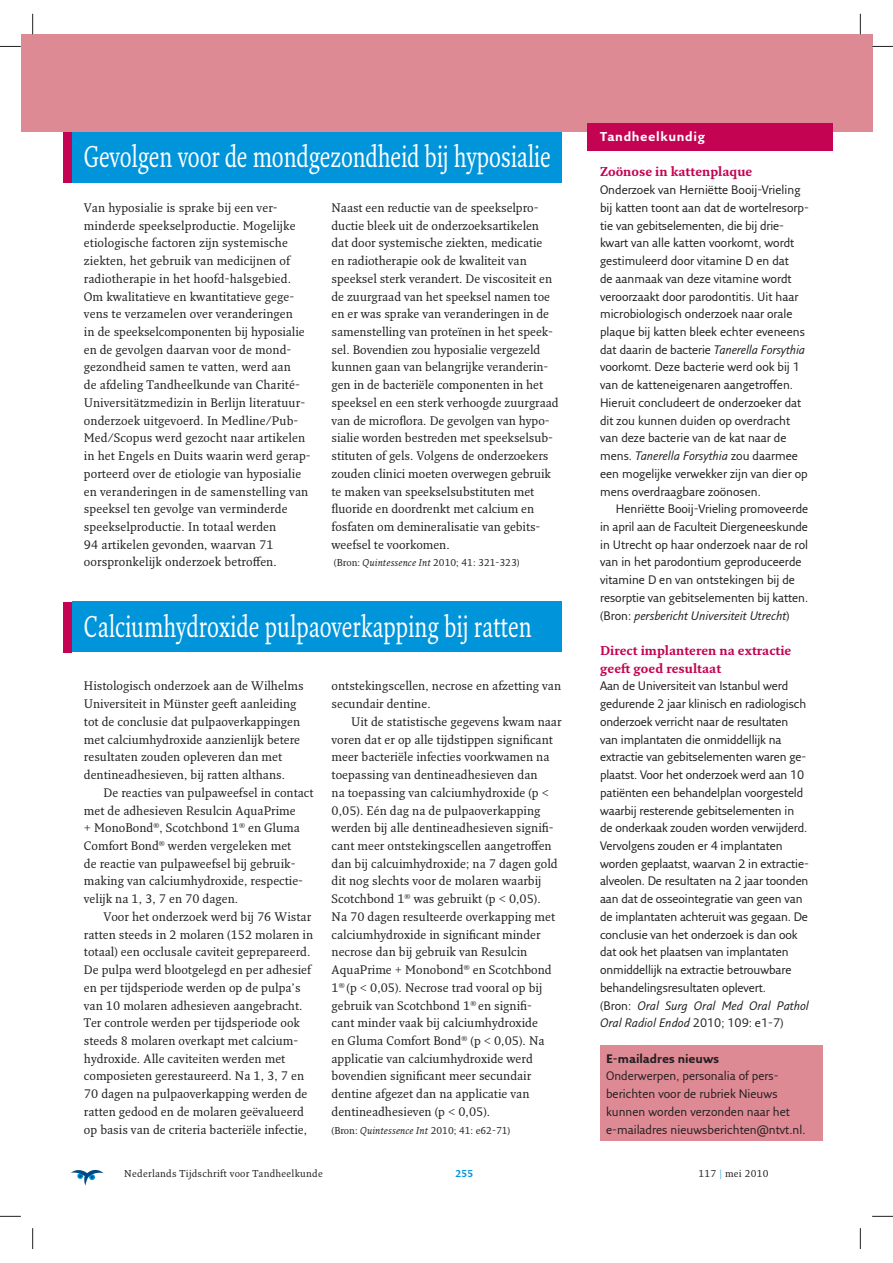
<style>
.page{position:relative;width:893px;height:1263px;background:#fff}
.page>*{position:absolute;margin:0;border:0;box-sizing:border-box;transform-origin:0 0}
.t1{font:29.25px "Fresco Plus Pro";color:#fff;scale:.75 1}
.t2{font:700 12.45px/17.7px "Fresco Plus Pro";color:#c40452}
.t3{font:700 12.45px "Fresco Sans Plus Pro";letter-spacing:.05em;color:#fff}
.t4{font:12px/17.7px "Fresco Plus Pro";letter-spacing:.005em;color:#231f20}
.t5{font:12px/17.7px "Fresco Sans Plus Pro";letter-spacing:-.005em;color:#231f20}
.t6{font:700 12px "Fresco Sans Plus Pro";color:#231f20}
.t7{font:9.75px "Fresco Plus Pro";color:#231f20}
.t8{font:9.75px "Fresco Plus Pro";letter-spacing:.03em;color:#231f20}
.t9{font:700 9.75px "Fresco Plus Pro";color:#0095da}
.s1{font-style:italic}
.s2{color:#0095da}
</style>
<div class="page">
<svg style="left:71px;top:1170px;width:33px;height:16px"></svg>
<div style="left:600px;top:1045px;width:222px;height:96px;background:#de8a95"></div>
<div style="left:21px;top:35px;width:851px;height:97px;background:#de8a95"></div>
<div style="left:587px;top:123px;width:245px;height:28px;background:#c40452"></div>
<div style="left:72px;top:132px;width:489px;height:50px;background:#0095da"></div>
<div style="left:72px;top:602px;width:489px;height:50px;background:#0095da"></div>
<div style="left:63px;top:132px;width:9px;height:50px;background:#c40452"></div>
<div style="left:63px;top:602px;width:9px;height:50px;background:#c40452"></div>
<svg style="left:0;top:46px;width:21px;height:1px"></svg>
<svg style="left:872px;top:46px;width:20px;height:1px"></svg>
<svg style="left:0;top:1216px;width:21px;height:1px"></svg>
<svg style="left:872px;top:1216px;width:20px;height:1px"></svg>
<svg style="left:32px;top:14px;width:1px;height:21px"></svg>
<svg style="left:32px;top:1228px;width:1px;height:21px"></svg>
<svg style="left:860px;top:14px;width:1px;height:21px"></svg>
<svg style="left:860px;top:1228px;width:1px;height:21px"></svg>
<h1 class="t1" style="left:84px;top:145px;width:624px">Gevolgen voor de mondgezondheid bij hyposialie</h1>
<p class="t4" style="left:84px;top:200px;width:228px">Van hyposialie is sprake bij een ver&shy;minderde speekselproductie. Mogelijke etiologische factoren zijn systemische ziekten, het gebruik van medicijnen of radiotherapie in het hoofd-halsgebied.<br>Om kwalitatieve en kwantitatieve gege&shy;vens te verzamelen over veranderingen<br>in de speekselcomponenten bij hyposialie en de gevolgen daarvan voor de mond&shy;gezondheid samen te vatten, werd aan<br>de afdeling Tandheelkunde van Charité-Universitätzmedizin in Berlijn literatuur&shy;onderzoek uitgevoerd. In Medline/Pub-Med/Scopus werd gezocht naar artikelen in het Engels en Duits waarin werd gerap&shy;porteerd over de etiologie van hyposialie en veranderingen in de samenstelling van speeksel ten gevolge van verminderde speekselproductie. In totaal werden<br>94 artikelen gevonden, waarvan 71 oorspronkelijk onderzoek betroffen.</p>
<p class="t4" style="left:331px;top:200px;width:228px">Naast een reductie van de speekselpro&shy;ductie bleek uit de onderzoeksartikelen dat door systemische ziekten, medicatie<br>en radiotherapie ook de kwaliteit van speeksel sterk verandert. De viscositeit en de zuurgraad van het speeksel namen toe en er was sprake van veranderingen in de samenstelling van proteïnen in het speek&shy;sel. Bovendien zou hyposialie vergezeld kunnen gaan van belangrijke veranderin&shy;gen in de bacteriële componenten in het speeksel en een sterk verhoogde zuurgraad van de microflora. De gevolgen van hypo&shy;sialie worden bestreden met speekselsub&shy;stituten of gels. Volgens de onderzoekers zouden clinici moeten overwegen gebruik te maken van speekselsubstituten met fluoride en doordrenkt met calcium en fosfaten om demineralisatie van gebits&shy;weefsel te voorkomen.</p>
<p class="t7" style="left:334px;top:559px;width:187px">(Bron: <span class="s1">Quintessence Int</span> 2010; 41: 321-323)</p>
<h1 class="t1" style="left:84px;top:614px;width:598px">Calciumhydroxide pulpaoverkapping bij ratten</h1>
<p class="t4" style="left:84px;top:679px;width:221px">Histologisch onderzoek aan de Wilhelms Universiteit in Münster geeft aanleiding tot de conclusie dat pulpaoverkappingen met calciumhydroxide aanzienlijk betere resultaten zouden opleveren dan met dentineadhesieven, bij ratten althans.</p>
<p class="t4" style="left:84px;top:785px;width:231px;text-indent:20px">De reacties van pulpaweefsel in contact met de adhesieven Resulcin AquaPrime<br>+ MonoBond<sup>®</sup>, Scotchbond 1<sup>®</sup> en Gluma Comfort Bond<sup>®</sup> werden ver geleken met<br>de reactie van pulpaweefsel bij gebruik&shy;making van calciumhydroxide, respectie&shy;velijk na 1, 3, 7 en 70 dagen.</p>
<p class="t4" style="left:84px;top:909px;width:231px;text-indent:20px">Voor het onderzoek werd bij 76 Wistar ratten steeds in 2 molaren (152 molaren in totaal) een occlusale caviteit gepre pareerd.<br>De pulpa werd blootgelegd en per adhesief en per tijdsperiode werden op de pulpa’s van 10 molaren adhesieven aangebracht.<br>Ter controle werden per tijdsperiode ook steeds 8 molaren overkapt met calcium&shy;hydroxide. Alle caviteiten werden met composieten gerestaureerd. Na 1, 3, 7 en 70 dagen na pulpaoverkapping werden de ratten gedood en de molaren geëvalueerd op basis van de criteria bacteriële infectie,</p>
<p class="t4" style="left:331px;top:679px;width:231px">ontstekingscellen, necrose en afzetting van secundair dentine.</p>
<p class="t4" style="left:331px;top:714px;width:231px;text-indent:20px">Uit de statistische gegevens kwam naar voren dat er op alle tijdstippen significant meer bacteriële infecties voorkwamen na toepassing van dentine adhesieven dan<br>na toepassing van calciumhydroxide (p &lt; 0,05). Eén dag na de pulpaoverkapping werden bij alle dentineadhesieven signifi&shy;cant meer ontstekingscellen aangetroffen dan bij calcuimhydroxide; na 7 dagen gold dit nog slechts voor de molaren waarbij Scotchbond 1<sup>®</sup> was gebruikt (p &lt; 0,05).<br>Na 70 dagen resulteerde overkapping met calciumhydroxide in significant minder necrose dan bij gebruik van Resulcin AquaPrime + Monobond<sup>®</sup> en Scotchbond 1<sup>®</sup> (p &lt; 0,05). Necrose trad vooral op bij gebruik van Scotchbond 1<sup>®</sup> en signifi-<br>cant minder vaak bij calciumhydroxide<br>en Gluma Comfort Bond<sup>®</sup> (p &lt; 0,05). Na applicatie van calciumhydroxide werd bovendien significant meer secundair dentine afgezet dan na applicatie van dentineadhesieven (p &lt; 0,05).</p>
<p class="t7" style="left:331px;top:1126px;width:180px">(Bron: <span class="s1">Quintessence Int</span> 2010; 41: e62-71)</p>
<p class="t3" style="left:600px;top:131px;width:106px">Tandheelkundig</p>
<p class="t2" style="left:600px;top:164px;width:154px">Zoönose in kattenplaque</p>
<p class="t5" style="left:600px;top:182px;width:210px">Onderzoek van Herniëtte Booij-Vrieling bij katten toont aan dat de wortelresorp&shy;tie van gebitselementen, die bij drie&shy;kwart van alle katten voorkomt, wordt gestimuleerd door vitamine D en dat<br>de aanmaak van deze vitamine wordt veroorzaakt door parodontitis. Uit haar microbiologisch onderzoek naar orale plaque bij katten bleek echter eveneens dat daarin de bacterie <span class="s1">Tanerella Forsythia </span>voorkomt. Deze bacterie werd ook bij 1 van de katteneigenaren aangetroffen.<br>Hieruit concludeert de onderzoeker dat dit zou kunnen duiden op overdracht van deze bacterie van de kat naar de mens. <span class="s1">Tanerella Forsythia</span> zou daarmee een mogelijke verwekker zijn van dier op mens overdraagbare zoönosen.</p>
<p class="t5" style="left:600px;top:501px;width:210px;text-indent:16px">Henriëtte Booij-Vrieling promoveerde in april aan de Faculteit Diergeneeskunde in Utrecht op haar onderzoek naar de rol van in het parodontium geproduceerde vitamine D en van ontstekingen bij de resorptie van gebitselementen bij katten. (Bron: <span class="s1">persbericht Universiteit Utrecht</span>)</p>
<p class="t2" style="left:600px;top:643px;width:193px">Direct implanteren na extractie geeft goed resultaat</p>
<p class="t5" style="left:600px;top:679px;width:210px">Aan de Universiteit van Istanbul werd gedurende 2 jaar klinisch en radiologisch onderzoek verricht naar de resultaten van implantaten die onmiddellijk na extractie van gebitselementen waren ge&shy;plaatst. Voor het onderzoek werd aan 10 patiënten een behandelplan voorge steld waarbij resterende gebitselementen in de onderkaak zouden worden verwijderd.<br>Vervolgens zouden er 4 implantaten worden geplaatst, waarvan 2 in extractie&shy;alveolen. De resultaten na 2 jaar toonden aan dat de osseointegratie van geen van de implantaten achteruit was gegaan. De conclusie van het onderzoek is dan ook dat ook het plaatsen van implantaten onmiddellijk na extractie betrouwbare behandelingsresultaten oplevert.<br>(Bron: <span class="s1">Oral Surg Oral Med Oral Pathol Oral Radiol Endod</span> 2010; 109: e1-7)</p>
<p class="t6" style="left:606px;top:1053px;width:114px">E-mailadres nieuws</p>
<p class="t5" style="left:606px;top:1069px;width:201px">Onderwerpen, personalia of pers&shy;berichten voor de rubriek Nieuws kunnen worden verzonden naar het e-mailadres nieuwsberichten@ntvt.nl.</p>
<p class="t8" style="left:124px;top:1170px;width:200px">Nederlands Tijdschrift voor Tandheelkunde</p>
<p class="t9" style="left:455px;top:1170px;width:19px">255</p>
<p class="t8" style="left:698px;top:1170px;width:72px">117 <span class="s2">|</span> mei 2010</p>
</div>
